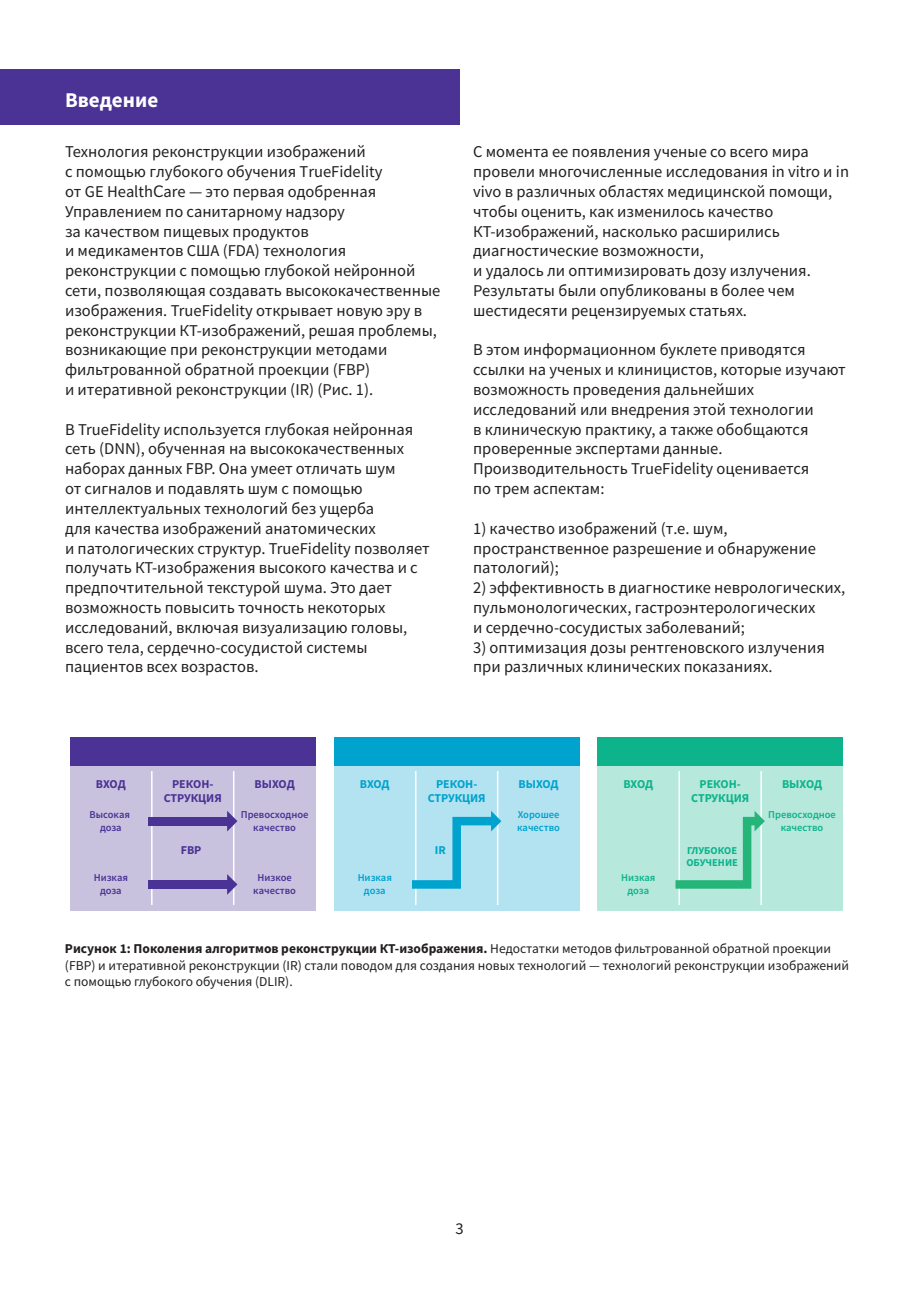
<style>
.page{position:relative;width:919px;height:1289px;background:#fff}
.page>*{position:absolute;margin:0;border:0;box-sizing:border-box;transform-origin:0 0}
.t1{font:700 21px "Source Sans Pro";color:#fff}
.t2{font:16.5px/19.8px "Source Sans Pro";color:#231f20}
.t3{font:13.5px/16.2px "Source Sans Pro";color:#231f20}
.t4{font:700 12px/14.4px "Source Sans Pro";color:#4a3394;text-align:center}
.t5{font:700 12px/14.4px "Source Sans Pro";color:#00a2ce;text-align:center}
.t6{font:700 12px/14.4px "Source Sans Pro";letter-spacing:-.005em;color:#0cb38b;text-align:center}
.t7{font:600 10.5px/12.6px "Source Sans Pro";color:#4a3394;text-align:center}
.t8{font:600 10.5px/12.6px "Source Sans Pro";color:#0cb38b;text-align:center}
.t9{font:600 10.5px/12.6px "Source Sans Pro";color:#00a2ce;text-align:center}
.t10{font:700 10.5px/12.6px "Source Sans Pro";color:#0cb38b}
.s1{font-family:"Mediator"}
.s2{font-weight:700}
</style>
<div class="page">
<div style="left:0;top:69px;width:459px;height:56px;background:#4a3394"></div>
<div style="left:70px;top:737px;width:245px;height:174px;background:#c9c2df"></div>
<hr style="left:151px;top:771px;width:1px;height:133px;background:#fff">
<hr style="left:233px;top:771px;width:1px;height:133px;background:#fff">
<div style="left:148px;top:816px;width:80px;height:9px;background:#4a3394"></div>
<svg style="left:227px;top:810px;width:10px;height:21px"></svg>
<div style="left:148px;top:880px;width:80px;height:8px;background:#4a3394"></div>
<svg style="left:227px;top:874px;width:10px;height:20px"></svg>
<div style="left:70px;top:737px;width:245px;height:28px;background:#4a3394"></div>
<div style="left:334px;top:737px;width:245px;height:174px;background:#b3e3f0"></div>
<hr style="left:415px;top:771px;width:1px;height:133px;background:#fff">
<hr style="left:497px;top:771px;width:1px;height:133px;background:#fff">
<svg style="left:412px;top:810px;width:89px;height:78px"></svg>
<div style="left:334px;top:737px;width:245px;height:28px;background:#00a2ce"></div>
<div style="left:597px;top:737px;width:246px;height:174px;background:#b6e8dc"></div>
<hr style="left:678px;top:771px;width:2px;height:133px;background:#fff">
<hr style="left:760px;top:771px;width:1px;height:133px;background:#fff">
<div style="left:597px;top:737px;width:246px;height:28px;background:#0cb38b"></div>
<svg style="left:675px;top:810px;width:89px;height:78px"></svg>
<p class="t1" style="left:65px;top:86px;width:95px">Введение</p>
<p class="t2" style="left:65px;top:142px;width:377px">Технология реконструкции изображений<br>с помощью глубокого обучения TrueFidelity<br>от GE Health<span class="s1">C</span>are — это первая одобренная Управлением по санитарному надзору<br>за качеством пищевых продуктов<br>и медикаментов США (FDA) технология реконструкции с помощью глубокой нейронной сети, позволяющая создавать высококачественные изображения. TrueFidelity открывает новую эру в реконструкции КТ-изображений, решая проблемы, возникающие при реконструкции методами фильтрованной обратной проекции (FBP)<br>и итеративной реконструкции (IR) (Рис. 1).</p>
<p class="t2" style="left:65px;top:419px;width:366px">В TrueFidelity используется глубокая нейронная сеть (DNN), обученная на высококачественных наборах данных FBP. Она умеет отличать шум<br>от сигналов и подавлять шум с помощью интеллектуальных технологий без ущерба<br>для качества изображений анатомических<br>и патологических структур. TrueFidelity позволяет получать КТ-изображения высокого качества и с предпочтительной текстурой шума. Это дает возможность повысить точность некоторых исследований, включая визуализацию головы, всего тела, сердечно-сосудистой системы пациентов всех возрастов.</p>
<p class="t2" style="left:473px;top:142px;width:377px">С момента ее появления ученые со всего мира провели многочисленные исследования in vitro и in vivo в различных областях медицинской помощи, чтобы оценить, как изменилось качество КТ-изображений, насколько расширились диагностические возможности,<br>и удалось ли оптимизировать дозу излучения.<br>Результаты были опубликованы в более чем шестидесяти рецензируемых статьях.</p>
<p class="t2" style="left:473px;top:340px;width:374px">В этом информационном буклете приводятся ссылки на ученых и клиницистов, которые изучают возможность проведения дальнейших исследований или внедрения этой технологии<br>в клиническую практику, а также обобщаются проверенные экспертами данные.<br>Производительность TrueFidelity оценивается<br>по трем аспектам:</p>
<p class="t2" style="left:473px;top:518px;width:344px">1) качество изображений (т.е. шум, пространственное разрешение и обнаружение патологий);</p>
<p class="t2" style="left:473px;top:577px;width:374px">2) эффективность в диагностике неврологических, пульмонологических, гастроэнтерологических<br>и сердечно-сосудистых заболеваний;</p>
<p class="t2" style="left:473px;top:637px;width:353px">3) оптимизация дозы рентгеновского излучения при различных клинических показаниях.</p>
<p class="t4" style="left:96px;top:776px;width:31px">ВХОД</p>
<p class="t7" style="left:90px;top:808px;width:42px">Высокая доза</p>
<p class="t7" style="left:94px;top:871px;width:36px">Низкая доза</p>
<p class="t4" style="left:164px;top:776px;width:59px">РЕКОН-<br>СТРУКЦИЯ</p>
<p class="t4" style="left:181px;top:842px;width:22px">FBP</p>
<p class="t4" style="left:254px;top:776px;width:42px">ВЫХОД</p>
<p class="t7" style="left:241px;top:808px;width:69px">Превосходное качество</p>
<p class="t7" style="left:253px;top:871px;width:44px">Низкое качество</p>
<p class="t5" style="left:360px;top:776px;width:31px">ВХОД</p>
<p class="t9" style="left:357px;top:871px;width:36px">Низкая доза</p>
<p class="t5" style="left:427px;top:776px;width:59px">РЕКОН-<br>СТРУКЦИЯ</p>
<p class="t5" style="left:435px;top:842px;width:12px">IR</p>
<p class="t5" style="left:518px;top:776px;width:42px">ВЫХОД</p>
<p class="t9" style="left:517px;top:808px;width:44px;text-align:left">Хорошее качество</p>
<p class="t6" style="left:623px;top:776px;width:31px">ВХОД</p>
<p class="t8" style="left:621px;top:871px;width:36px">Низкая доза</p>
<p class="t6" style="left:691px;top:776px;width:59px">РЕКОН-<br>СТРУКЦИЯ</p>
<p class="t10" style="left:686px;top:843px;width:53px">ГЛУБОКОЕ<br>ОБУЧЕНИЕ</p>
<p class="t6" style="left:782px;top:776px;width:42px">ВЫХОД</p>
<p class="t8" style="left:768px;top:808px;width:69px">Превосходное качество</p>
<p class="t3" style="left:65px;top:940px;width:785px"><span class="s2">Рисунок 1: Поколения алгоритмов реконструкции КТ-изображения.</span> Недостатки методов фильтрованной обратной проекции (FBP) и итеративной реконструкции (IR) стали поводом для создания новых технологий — технологий реконструкции изображений с помощью глубокого обучения (DLIR).</p>
<p class="t2" style="left:455px;top:1218px;width:10px">3</p>
</div>
